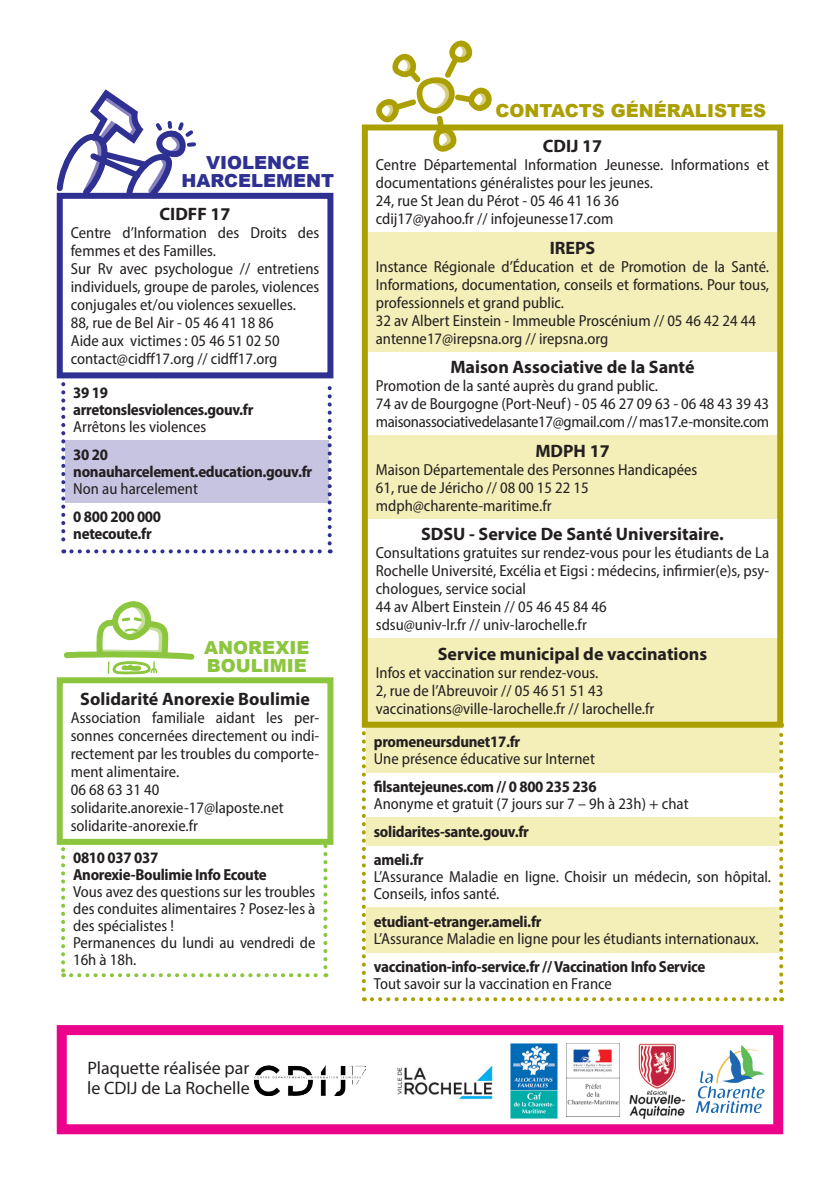
<style>
.page{position:relative;width:840px;height:1191px;background:#fff}
.page>*{position:absolute;margin:0;border:0;box-sizing:border-box;transform-origin:0 0}
.t1{font:700 18px "Myriad Pro";color:#231f20}
.t2{font:18px/20px "Myriad Pro";color:#231f20}
.t3{font:900 18px "Arial";color:#ab9f01}
.t4{font:900 18px/18px "Arial";color:#2e3092;text-align:center}
.t5{font:900 18px/18px "Arial";color:#8bc63e}
.t6{font:16px/18px "Myriad Variable Concept";letter-spacing:.12em;color:#231f20}
.t7{font:16px/17px "Myriad Variable Concept";letter-spacing:.145em;color:#231f20}
</style>
<div class="page">
<svg style="left:56px;top:1025px;width:728px;height:110px"></svg>
<div style="left:365px;top:727px;width:413px;height:45px;background:#f4eeb8"></div>
<div style="left:365px;top:817px;width:413px;height:28px;background:#f4eeb8"></div>
<div style="left:365px;top:907px;width:413px;height:45px;background:#f4eeb8"></div>
<svg style="left:361px;top:733px;width:4px;height:268px"></svg>
<svg style="left:371px;top:997px;width:410px;height:4px"></svg>
<svg style="left:778px;top:727px;width:4px;height:264px"></svg>
<img style="left:254px;top:1065px;width:111px;height:30px">
<svg style="left:61px;top:849px;width:4px;height:128px"></svg>
<svg style="left:71px;top:973px;width:255px;height:4px"></svg>
<svg style="left:323px;top:845px;width:4px;height:122px"></svg>
<svg style="left:63px;top:601px;width:132px;height:74px"></svg>
<div style="left:57px;top:677px;width:276px;height:168px;border:6px solid #8bc63e"></div>
<img style="left:510px;top:1043px;width:47px;height:75px">
<img style="left:566px;top:1044px;width:53px;height:72px">
<img style="left:695px;top:1045px;width:69px;height:67px">
<img style="left:626px;top:1040px;width:61px;height:80px">
<div style="left:65px;top:440px;width:263px;height:62px;background:#c6c4e1"></div>
<svg style="left:61px;top:384px;width:4px;height:169px"></svg>
<svg style="left:71px;top:549px;width:259px;height:4px"></svg>
<svg style="left:327px;top:378px;width:4px;height:165px"></svg>
<svg style="left:56px;top:89px;width:140px;height:113px"></svg>
<div style="left:57px;top:193px;width:276px;height:185px;border:6px solid #2e3092"></div>
<img style="left:388px;top:1058px;width:113px;height:45px">
<div style="left:367px;top:232px;width:409px;height:119px;background:#f4eeb8"></div>
<div style="left:367px;top:435px;width:409px;height:83px;background:#f4eeb8"></div>
<div style="left:367px;top:638px;width:409px;height:83px;background:#f4eeb8"></div>
<div style="left:361px;top:124px;width:421px;height:603px;border:6px solid #ab9f01"></div>
<svg style="left:370px;top:40px;width:121px;height:112px"></svg>
<p class="t4" style="left:181px;top:153px;width:154px">VIOLENCE<br>HARCELEMENT</p>
<p class="t1" style="left:159px;top:202px;width:72px">CIDFF 17</p>
<p class="t6" style="left:71px;top:224px;width:248px">Centre d’Information des Droits des femmes et des Familles.<br>Sur Rv avec psychologue // entretiens individuels, groupe de paroles, violences conjugales et/ou violences sexuelles.<br>88, rue de Bel Air - 05 46 41 18 86<br>Aide aux victimes : 05 46 51 02 50 contact@cidff17.org // cidff17.org</p>
<p class="t6" style="left:73px;top:384px;width:179px;line-height:17px">39 19 arretonslesviolences.gouv.fr<br>Arrêtons les violences</p>
<p class="t7" style="left:73px;top:446px;width:238px">30 20 nonauharcelement.education.gouv.fr<br>Non au harcelement</p>
<p class="t6" style="left:73px;top:508px;width:87px;line-height:17px">0 800 200 000 netecoute.fr</p>
<p class="t5" style="left:204px;top:637px;width:106px">ANOREXIE<br>BOULIMIE</p>
<p class="t1" style="left:80px;top:687px;width:231px">Solidarité Anorexie Boulimie</p>
<p class="t6" style="left:71px;top:708px;width:250px">Association familiale aidant les per&shy;sonnes concernées directement ou indi&shy;rectement par les troubles du comporte&shy;ment alimentaire.<br>06 68 63 31 40 solidarite.anorexie-17@laposte.net solidarite-anorexie.fr</p>
<p class="t6" style="left:73px;top:849px;width:242px;line-height:17px">0810 037 037<br>Anorexie-Boulimie Info Ecoute<br>Vous avez des questions sur les troubles des conduites alimentaires ? Posez-les à des spécialistes !<br>Permanences du lundi au vendredi de<br>16h à 18h.</p>
<p class="t2" style="left:87px;top:1057px;width:164px">Plaquette réalisée par le CDIJ de La Rochelle</p>
<p class="t3" style="left:495px;top:98px;width:272px">CONTACTS GÉNÉRALISTES</p>
<p class="t1" style="left:542px;top:134px;width:61px">CDIJ 17</p>
<p class="t6" style="left:375px;top:156px;width:393px">Centre Départemental Information Jeunesse. Informations et documentations généralistes pour les jeunes.<br>24, rue St Jean du Pérot - 05 46 41 16 36<br>cdij17@yahoo.fr // infojeunesse17.com</p>
<p class="t1" style="left:549px;top:236px;width:47px">IREPS</p>
<p class="t6" style="left:375px;top:257px;width:394px">Instance Régionale d’Éducation et de Promotion de la Santé.<br>Informations, documentation, conseils et formations. Pour tous, professionnels et grand public.<br>32 av Albert Einstein - Immeuble Proscénium // 05 46 42 24 44 antenne17@irepsna.org // irepsna.org</p>
<p class="t1" style="left:450px;top:355px;width:246px">Maison Associative de la Santé</p>
<p class="t6" style="left:375px;top:377px;width:393px">Promotion de la santé auprès du grand public.<br>74 av de Bourgogne (Port-Neuf) - 05 46 27 09 63 - 06 48 43 39 43 maisonassociativedelasante17@gmail.com // mas17.e-monsite.com</p>
<p class="t1" style="left:535px;top:439px;width:76px">MDPH 17</p>
<p class="t6" style="left:375px;top:460px;width:321px">Maison Départementale des Personnes Handicapées<br>61, rue de Jéricho // 08 00 15 22 15 mdph@charente-maritime.fr</p>
<p class="t1" style="left:421px;top:522px;width:304px">SDSU - Service De Santé Universitaire.</p>
<p class="t6" style="left:375px;top:544px;width:394px">Consultations gratuites sur rendez-vous pour les étudiants de La Rochelle Université, Excélia et Eigsi : médecins, infirmier(e)s, psy&shy;chologues, service social<br>44 av Albert Einstein // 05 46 45 84 46<br>sdsu@univ-lr.fr // univ-larochelle.fr</p>
<p class="t1" style="left:437px;top:642px;width:271px">Service municipal de vaccinations</p>
<p class="t6" style="left:375px;top:663px;width:278px">Infos et vaccination sur rendez-vous.<br>2, rue de l’Abreuvoir // 05 46 51 51 43 vaccinations@ville-larochelle.fr // larochelle.fr</p>
<p class="t6" style="left:373px;top:733px;width:221px;line-height:17px">promeneursdunet17.fr<br>Une présence éducative sur Internet</p>
<p class="t6" style="left:373px;top:778px;width:315px;line-height:17px">filsantejeunes.com // 0 800 235 236<br>Anonyme et gratuit (7 jours sur 7 – 9h à 23h) + chat</p>
<p class="t7" style="left:373px;top:817px;width:154px;line-height:28px">solidarites-sante.gouv.fr ameli.fr</p>
<p class="t6" style="left:373px;top:868px;width:398px;line-height:17px">L’Assurance Maladie en ligne. Choisir un médecin, son hôpital.<br>Conseils, infos santé.</p>
<p class="t6" style="left:373px;top:913px;width:385px;line-height:17px">etudiant-etranger.ameli.fr<br>L’Assurance Maladie en ligne pour les étudiants internationaux.</p>
<p class="t6" style="left:373px;top:958px;width:330px;line-height:17px">vaccination-info-service.fr // Vaccination Info Service<br>Tout savoir sur la vaccination en France</p>
</div>
